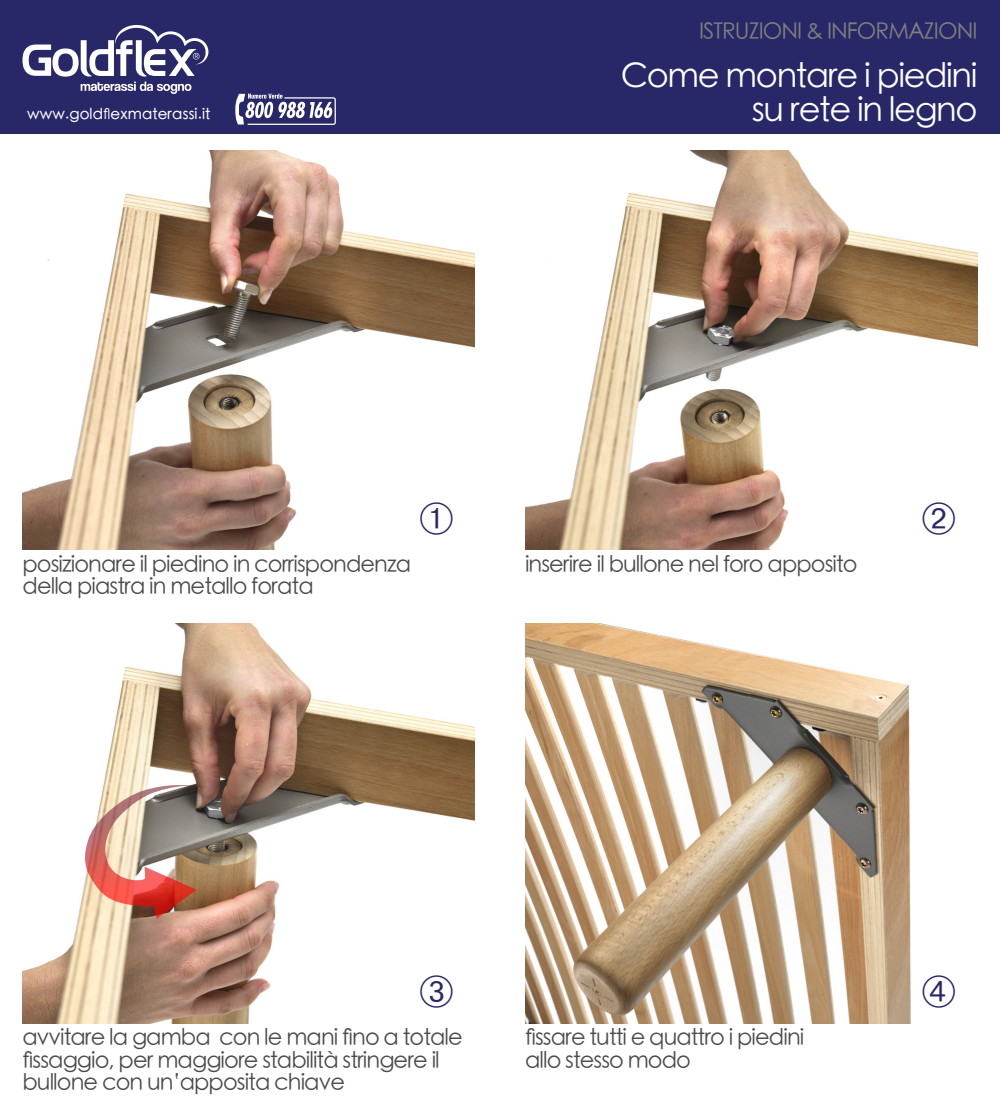
<style>
.page{position:relative;width:1000px;height:1100px;background:#fff}
.page>*{position:absolute;margin:0;border:0;box-sizing:border-box;transform-origin:0 0}
.t1{font:300 33.75px "ST Heiti TC";letter-spacing:-.04em;color:#fff}
.t2{font:300 22.5px/22.5px "ST Heiti TC";letter-spacing:-.04em;color:#4a4a4a}
.t3{font:300 22.5px "ST Heiti TC";letter-spacing:-.04em;color:#807f7f}
.t4{font:500 15px "ST Heiti TC";letter-spacing:.01em;color:#fff}
</style>
<div class="page">
<div style="left:0;top:0;width:1000px;height:134px;background:#282768"></div>
<img style="left:22px;top:150px;width:453px;height:400px">
<img style="left:525px;top:150px;width:453px;height:400px">
<img style="left:22px;top:624px;width:453px;height:400px">
<img style="left:525px;top:624px;width:386px;height:400px">
<img style="left:83px;top:783px;width:127px;height:136px">
<svg style="left:22px;top:25px;width:186px;height:69px"></svg>
<svg style="left:235px;top:94px;width:101px;height:31px"></svg>
<svg style="left:420px;top:502px;width:33px;height:33px"></svg>
<svg style="left:923px;top:502px;width:32px;height:33px"></svg>
<svg style="left:420px;top:974px;width:33px;height:33px"></svg>
<p class="t4" style="left:27px;top:107px;width:185px">www.goldflexmaterassi.it</p>
<p class="t3" style="left:699px;top:13px;width:280px">ISTRUZIONI &amp; INFORMAZIONI</p>
<p class="t1" style="left:621px;top:48px;width:358px">Come montare i piedini</p>
<p class="t1" style="left:752px;top:82px;width:227px">su rete in legno</p>
<p class="t2" style="left:22px;top:551px;width:390px">posizionare il piedino in corrispondenza</p>
<p class="t2" style="left:22px;top:574px;width:293px">della piastra in metallo forata</p>
<p class="t2" style="left:525px;top:551px;width:334px">inserire il bullone nel foro apposito</p>
<p class="t2" style="left:22px;top:1025px;width:442px">avvitare la gamba con le mani fino a totale fissaggio, per maggiore stabilità stringere il bullone con un‛apposita chiave</p>
<p class="t2" style="left:525px;top:1025px;width:281px">fissare tutti e quattro i piedini</p>
<p class="t2" style="left:525px;top:1047px;width:168px">allo stesso modo</p>
</div>
